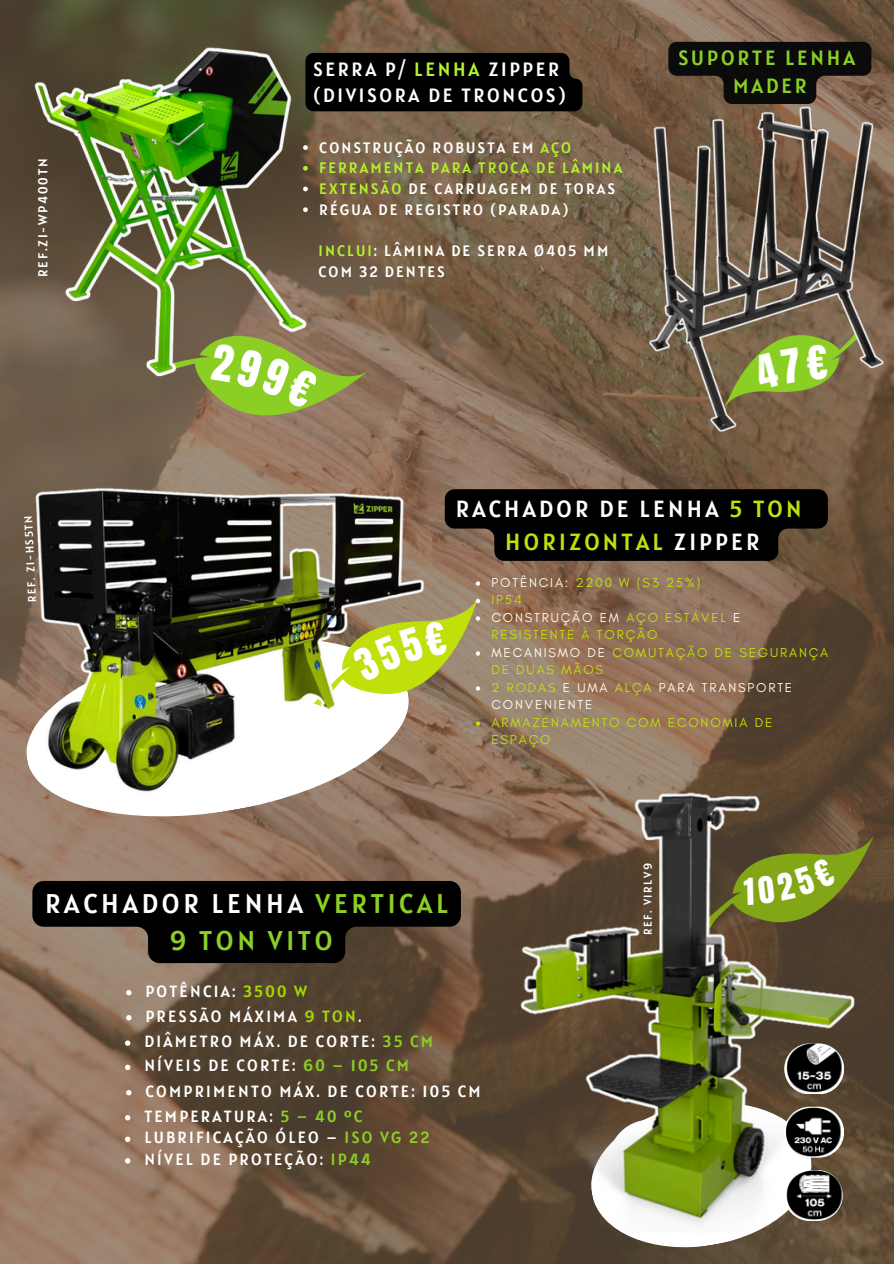
<style>
.page{position:relative;width:894px;height:1264px;background:#fff}
.page>*{position:absolute;margin:0;border:0;box-sizing:border-box;transform-origin:0 0}
.t1{font:26.85px/36.3px "Alatsi";letter-spacing:.14em;color:#8ccf24;text-align:center}
.t2{font:23.25px/32.2px "Alatsi";letter-spacing:.14em;color:#fff;text-align:center}
.t3{font:20.55px/28.2px "Alatsi";letter-spacing:.14em;color:#8ccf24;text-align:center}
.t4{font:19.2px/25.8px "Alatsi";letter-spacing:.14em;color:#fff}
.t5{font:16.2px "Alatsi";letter-spacing:.14em;color:#fff}
.t6{font:15px "Alatsi";letter-spacing:.14em;color:#fff}
.t7{font:15px "Alatsi";letter-spacing:.14em;color:#b4f12f}
.t8{font:13.05px/17.5px "Glacial Indifference";letter-spacing:.14em;color:#c1e00b}
.t9{font:13.05px/17.5px "Glacial Indifference";letter-spacing:.14em;color:#fffbf2}
.t10{font:12.9px "Alatsi";letter-spacing:.14em;color:#fff}
.t11{font:11.25px "Alatsi";letter-spacing:.14em;color:#fff}
.s1{color:#b4f12f}
.s2{color:#c1e00b}
.s3{color:#fffbf2}
.s4{color:#fff}
.s5{color:#a5d803}
.s6{color:#8ccf24}
</style>
<div class="page">
<img style="left:0;top:0;width:893px;height:1263px">
<img style="left:13px;top:411px;width:431px;height:431px">
<svg style="left:585px;top:1232px;width:232px;height:22px"></svg>
<img style="left:515px;top:778px;width:350px;height:454px">
<img style="left:784px;top:1106px;width:59px;height:51px">
<img style="left:784px;top:1043px;width:59px;height:50px">
<img style="left:784px;top:1169px;width:58px;height:51px">
<svg style="left:151px;top:263px;width:223px;height:217px;background:#90775f"></svg>
<img style="left:0;top:28px;width:353px;height:364px">
<svg style="left:303px;top:145px;width:5px;height:5px"></svg>
<svg style="left:303px;top:166px;width:5px;height:5px"></svg>
<svg style="left:303px;top:187px;width:5px;height:4px"></svg>
<svg style="left:303px;top:207px;width:5px;height:5px"></svg>
<svg style="left:32px;top:881px;width:429px;height:82px;background:#1e1914"></svg>
<svg style="left:126px;top:1015px;width:5px;height:5px"></svg>
<svg style="left:126px;top:990px;width:5px;height:5px"></svg>
<svg style="left:125px;top:1040px;width:5px;height:5px"></svg>
<svg style="left:125px;top:1064px;width:5px;height:6px"></svg>
<svg style="left:125px;top:1115px;width:5px;height:5px"></svg>
<svg style="left:125px;top:1136px;width:5px;height:5px"></svg>
<svg style="left:125px;top:1158px;width:5px;height:5px"></svg>
<svg style="left:126px;top:1090px;width:5px;height:5px"></svg>
<div style="left:305px;top:53px;width:277px;height:58px;background:#000"></div>
<svg style="left:668px;top:42px;width:203px;height:52px;background:#211b17"></svg>
<img style="left:628px;top:94px;width:265px;height:338px">
<svg style="left:697px;top:783px;width:184px;height:195px;background:#5f5931"></svg>
<svg style="left:310px;top:489px;width:517px;height:257px;background:#75654a"></svg>
<svg style="left:210px;top:342px;width:109px;height:67px;background:#8dc32b"></svg>
<svg style="left:717px;top:289px;width:150px;height:160px;background:#7a7646"></svg>
<p class="t10" style="left:35px;top:277px;width:120px;rotate:-90deg">REF.ZI-WP400TN</p>
<h3 class="t11" style="left:25px;top:602px;width:89px;rotate:-93deg">REF. ZI-HS5TN</h3>
<h4 class="t4" style="left:313px;top:56px;width:254px">SERRA P/ <span class="s1">LENHA</span> ZIPPER (DIVISORA DE TRONCOS)</h4>
<p class="t3" style="left:677px;top:44px;width:178px">SUPORTE LENHA<br>MADER</p>
<p class="t6" style="left:319px;top:138px;width:253px">CONSTRUÇÃO ROBUSTA EM <span class="s1">AÇO</span></p>
<p class="t7" style="left:319px;top:158px;width:304px">FERRAMENTA PARA TROCA DE LÂMINA</p>
<p class="t6" style="left:319px;top:179px;width:297px"><span class="s1">EXTENSÃO</span> DE CARRUAGEM DE TORAS</p>
<p class="t6" style="left:319px;top:200px;width:250px">RÉGUA DE REGISTRO (PARADA)</p>
<p class="t6" style="left:318px;top:241px;width:291px"><span class="s1">INCLUI</span>: LÂMINA DE SERRA Ø405 MM</p>
<p class="t6" style="left:318px;top:262px;width:128px">COM 32 DENTES</p>
<p class="t2" style="left:455px;top:492px;width:347px">RACHADOR DE LENHA <span class="s2">5 TON<br>HORIZONTAL</span> ZIPPER</p>
<p class="t8" style="left:491px;top:573px;width:210px"><span class="s3">POTÊNCIA:</span> 2200 W (S3 25%)</p>
<p class="t8" style="left:491px;top:591px;width:32px">IP54</p>
<p class="t8" style="left:491px;top:608px;width:250px"><span class="s3">CONSTRUÇÃO EM</span> AÇO ESTÁVEL <span class="s3">E<br></span>RESISTENTE À TORÇÃO</p>
<p class="t8" style="left:491px;top:643px;width:338px"><span class="s3">MECANISMO DE</span> COMUTAÇÃO DE SEGURANÇA<br>DE DUAS MÃOS</p>
<p class="t9" style="left:491px;top:678px;width:302px"><span class="s2">2 RODAS</span> E UMA <span class="s2">ALÇA</span> PARA TRANSPORTE<br>CONVENIENTE</p>
<p class="t8" style="left:491px;top:713px;width:282px">ARMAZENAMENTO COM ECONOMIA DE<br>ESPAÇO</p>
<p class="t1" style="left:45px;top:885px;width:404px"><span class="s4">RACHADOR LENHA</span> VERTICAL<br>9 TON VITO</p>
<p class="t5" style="left:145px;top:980px;width:163px">POTÊNCIA: <span class="s5">3500 W</span></p>
<h1 class="t5" style="left:145px;top:1005px;width:217px">PRESSÃO MÁXIMA <span class="s5">9 TON</span>.</h1>
<p class="t5" style="left:144px;top:1031px;width:290px">DIÂMETRO MÁX. DE CORTE: <span class="s6">35 CM</span></p>
<h5 class="t5" style="left:144px;top:1055px;width:266px">NÍVEIS DE CORTE: <span class="s6">60 – 105 CM</span></h5>
<p class="t5" style="left:144px;top:1105px;width:219px">TEMPERATURA: <span class="s6">5 – 40 ºC</span></p>
<h2 class="t5" style="left:144px;top:1127px;width:286px">LUBRIFICAÇÃO ÓLEO – <span class="s6">ISO VG 22</span></h2>
<p class="t5" style="left:144px;top:1148px;width:228px">NÍVEL DE PROTEÇÃO: <span class="s6">IP44</span></p>
<p class="t5" style="left:145px;top:1080px;width:336px">COMPRIMENTO MÁX. DE CORTE: 105 CM</p>
<p class="t11" style="left:640px;top:935px;width:74px;rotate:-90deg">REF. VIRLV9</p>
</div>
